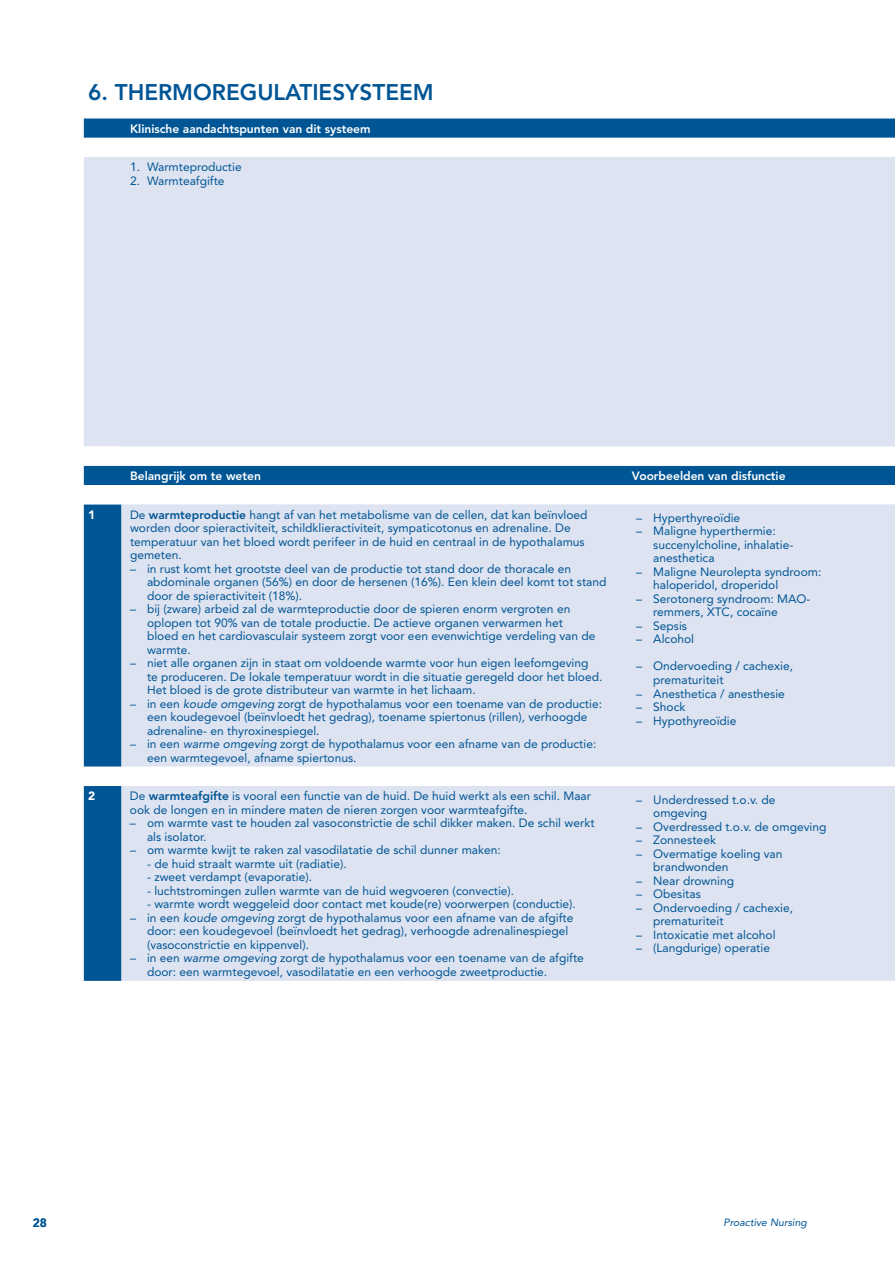
<style>
.page{position:relative;width:895px;height:1265px;background:#fff}
.page>*{position:absolute;margin:0;border:0;box-sizing:border-box;transform-origin:0 0}
.t1{font:800 22.5px "Avenir LT Std";color:#005595}
.t2{font:12px/13.5px "Avenir LT Std";color:#005595}
.t3{font:800 12px "Avenir LT Std";color:#fff}
.t4{font:800 12px "Avenir LT Std";color:#005595}
.t5{font:900 12px "Avenir LT Std";color:#fff}
.t6{font:italic 10.5px "Avenir LT Std";color:#005595}
.s1{font-weight:800}
.s2{font-style:italic}
</style>
<div class="page">
<svg style="left:84px;top:118px;width:811px;height:20px;background:#0b5c99"></svg>
<div style="left:84px;top:157px;width:811px;height:823px;background:#dde3f0"></div>
<svg style="left:84px;top:446px;width:811px;height:340px;background:#ccd8e9"></svg>
<svg style="left:121px;top:766px;width:711px;height:20px"></svg>
<h1 class="t1" style="left:88px;top:79px;width:347px">6. THERMOREGULATIESYSTEEM</h1>
<p class="t3" style="left:130px;top:121px;width:242px">Klinische aandachtspunten van dit systeem</p>
<p class="t2" style="left:130px;top:160px;width:113px">1. Warmteproductie</p>
<p class="t2" style="left:130px;top:174px;width:96px">2. Warmteafgifte</p>
<p class="t3" style="left:130px;top:468px;width:132px">Belangrijk om te weten</p>
<p class="t3" style="left:632px;top:468px;width:155px">Voorbeelden van disfunctie</p>
<p class="t5" style="left:88px;top:507px;width:9px">1</p>
<p class="t2" style="left:130px;top:507px;width:459px">De <span class="s1">warmteproductie</span> hangt af van het metabolisme van de cellen, dat kan beïnvloed worden door spieractiviteit, schildklieractiviteit, sympaticotonus en adrenaline. De temperatuur van het bloed wordt perifeer in de huid en centraal in de hypothalamus gemeten.</p>
<p class="t2" style="left:147px;top:561px;width:461px;text-indent:-17px">– in rust komt het grootste deel van de productie tot stand door de thoracale en abdominale organen (56%) en door de hersenen (16%). Een klein deel komt tot stand door de spieractiviteit (18%).</p>
<p class="t2" style="left:147px;top:602px;width:450px;text-indent:-17px">– bij (zware) arbeid zal de warmteproductie door de spieren enorm vergroten en oplopen tot 90% van de totale productie. De actieve organen verwarmen het bloed en het cardiovasculair systeem zorgt voor een evenwichtige verdeling van de warmte.</p>
<p class="t2" style="left:147px;top:656px;width:457px;text-indent:-17px">– niet alle organen zijn in staat om voldoende warmte voor hun eigen leefomgeving<br>te produceren. De lokale temperatuur wordt in die situatie geregeld door het bloed.<br>Het bloed is de grote distributeur van warmte in het lichaam.</p>
<p class="t2" style="left:147px;top:696px;width:456px;text-indent:-17px">– in een <span class="s2">koude omgeving</span> zorgt de hypothalamus voor een toename van de productie: een koudegevoel (beïnvloedt het gedrag), toename spiertonus (rillen), verhoogde adrenaline- en thyroxinespiegel.</p>
<p class="t2" style="left:147px;top:737px;width:451px;text-indent:-17px">– in een <span class="s2">warme omgeving</span> zorgt de hypothalamus voor een afname van de productie: een warmtegevoel, afname spiertonus.</p>
<p class="t5" style="left:88px;top:788px;width:9px">2</p>
<p class="t2" style="left:130px;top:789px;width:462px">De <span class="s1">warmteafgifte</span> is vooral een functie van de huid. De huid werkt als een schil. Maar ook de longen en in mindere maten de nieren zorgen voor warmteafgifte.</p>
<p class="t2" style="left:147px;top:816px;width:449px;text-indent:-17px">– om warmte vast te houden zal vasoconstrictie de schil dikker maken. De schil werkt als isolator.</p>
<p class="t2" style="left:130px;top:843px;width:372px">– om warmte kwijt te raken zal vasodilatatie de schil dunner maken:</p>
<p class="t2" style="left:147px;top:857px;width:201px">- de huid straalt warmte uit (radiatie).</p>
<p class="t2" style="left:147px;top:870px;width:166px">- zweet verdampt (evaporatie).</p>
<p class="t2" style="left:147px;top:884px;width:369px">- luchtstromingen zullen warmte van de huid wegvoeren (convectie).</p>
<p class="t2" style="left:147px;top:897px;width:430px">- warmte wordt weggeleid door contact met koude(re) voorwerpen (conductie).</p>
<p class="t2" style="left:147px;top:911px;width:428px;text-indent:-17px">– in een <span class="s2">koude omgeving</span> zorgt de hypothalamus voor een afname van de afgifte door: een koudegevoel (beïnvloedt het gedrag), verhoogde adrenalinespiegel (vasoconstrictie en kippenvel).</p>
<p class="t2" style="left:147px;top:951px;width:438px;text-indent:-17px">– in een <span class="s2">warme omgeving</span> zorgt de hypothalamus voor een toename van de afgifte door: een warmtegevoel, vasodilatatie en een verhoogde zweetproductie.</p>
<p class="t2" style="left:636px;top:511px;width:105px">– Hyperthyreoïdie</p>
<p class="t2" style="left:653px;top:524px;width:142px;text-indent:-17px">– Maligne hyperthermie: succenylcholine, inhalatie&shy;anesthetica</p>
<p class="t2" style="left:653px;top:565px;width:170px;text-indent:-17px">– Maligne Neurolepta syndroom: haloperidol, droperidol</p>
<p class="t2" style="left:653px;top:592px;width:159px;text-indent:-17px">– Serotonerg syndroom: MAO&shy;remmers, XTC, cocaïne</p>
<p class="t2" style="left:636px;top:619px;width:52px">– Sepsis</p>
<p class="t2" style="left:636px;top:632px;width:59px">– Alcohol</p>
<p class="t2" style="left:653px;top:659px;width:141px;text-indent:-17px">– Ondervoeding / cachexie, prematuriteit</p>
<p class="t2" style="left:636px;top:686px;width:150px">– Anesthetica / anesthesie</p>
<p class="t2" style="left:636px;top:700px;width:51px">– Shock</p>
<p class="t2" style="left:636px;top:713px;width:102px">– Hypothyreoïdie</p>
<p class="t2" style="left:653px;top:792px;width:124px;text-indent:-17px">– Underdressed t.o.v. de omgeving</p>
<p class="t2" style="left:636px;top:819px;width:192px">– Overdressed t.o.v. de omgeving</p>
<p class="t2" style="left:636px;top:833px;width:81px">– Zonnesteek</p>
<p class="t2" style="left:653px;top:846px;width:131px;text-indent:-17px">– Overmatige koeling van brandwonden</p>
<p class="t2" style="left:636px;top:873px;width:99px">– Near drowning</p>
<p class="t2" style="left:636px;top:887px;width:66px">– Obesitas</p>
<p class="t2" style="left:653px;top:900px;width:141px;text-indent:-17px">– Ondervoeding / cachexie, prematuriteit</p>
<p class="t2" style="left:636px;top:927px;width:141px">– Intoxicatie met alcohol</p>
<p class="t2" style="left:636px;top:941px;width:135px">– (Langdurige) operatie</p>
<p class="t4" style="left:33px;top:1215px;width:16px">28</p>
<p class="t6" style="left:723px;top:1216px;width:85px">Proactive Nursing</p>
</div>
